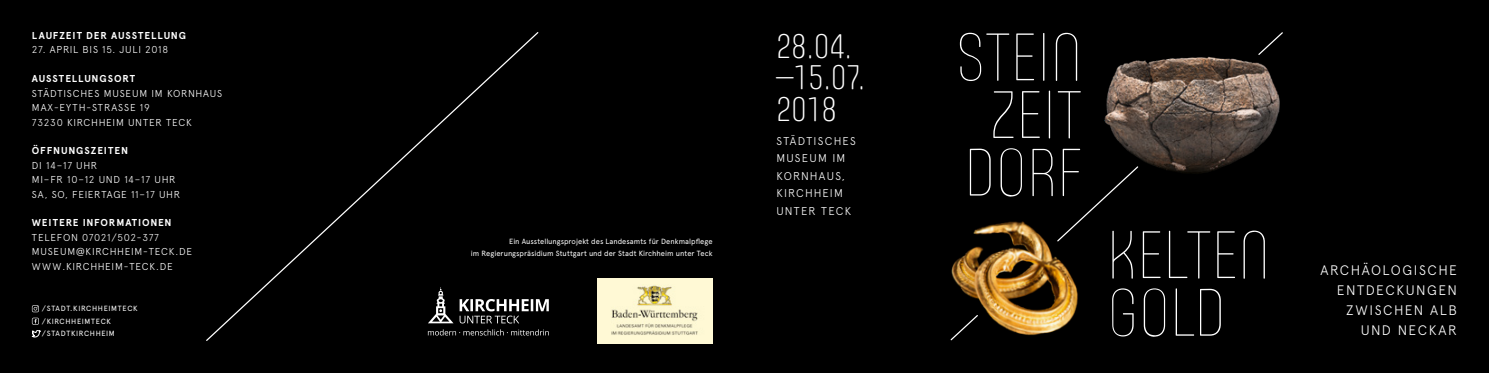
<style>
.page{position:relative;width:1489px;height:373px;background:#fff}
.page>*{position:absolute;margin:0;border:0;box-sizing:border-box;transform-origin:0 0}
.t1{font:100 66.25px/57.5px "Core Mellow Condensed";color:#fff}
.t2{font:200 33.75px/31.2px "Core Mellow Condensed";color:#fff}
.t3{font:300 13.75px/20px "Apercu";letter-spacing:.11em;color:#fff;text-align:right}
.t4{font:300 11.25px/17.5px "Apercu";letter-spacing:.105em;color:#fff}
.t5{font:300 10px/14.4px "Apercu";letter-spacing:.07em;color:#fff}
.t6{font:700 10px "Apercu";letter-spacing:.085em;color:#fff}
.t7{font:7.5px/11.2px "Apercu";letter-spacing:.005em;color:#fff;text-align:right}
.t8{font:7.5px/12.5px "Apercu";letter-spacing:.08em;color:#fff}
</style>
<div class="page">
<div style="left:0;top:0;width:1488px;height:372px;background:#000"></div>
<svg style="left:32px;top:305px;width:7px;height:6px"></svg>
<svg style="left:32px;top:317px;width:9px;height:20px"></svg>
<svg style="left:1083px;top:192px;width:29px;height:27px"></svg>
<img style="left:1104px;top:56px;width:176px;height:136px">
<img style="left:951px;top:216px;width:132px;height:120px">
<svg style="left:206px;top:32px;width:333px;height:309px"></svg>
<img style="left:597px;top:278px;width:115px;height:65px">
<svg style="left:428px;top:329px;width:121px;height:6px"></svg>
<svg style="left:428px;top:288px;width:25px;height:35px"></svg>
<svg style="left:459px;top:298px;width:90px;height:25px"></svg>
<svg style="left:950px;top:313px;width:29px;height:28px"></svg>
<svg style="left:1258px;top:32px;width:25px;height:23px"></svg>
<p class="t6" style="left:32px;top:29px;width:156px">LAUFZEIT DER AUSSTELLUNG</p>
<p class="t5" style="left:32px;top:43px;width:138px">27. APRIL BIS 15. JULI 2018</p>
<p class="t6" style="left:32px;top:73px;width:105px">AUSSTELLUNGSORT</p>
<p class="t5" style="left:32px;top:86px;width:192px">STÄDTISCHES MUSEUM IM KORNHAUS<br>MAX-EYTH-STRASSE 19<br>73230 KIRCHHEIM UNTER TECK</p>
<p class="t6" style="left:32px;top:144px;width:98px">ÖFFNUNGSZEITEN</p>
<p class="t5" style="left:32px;top:158px;width:149px">DI 14–17 UHR<br>MI–FR 10–12 UND 14–17 UHR<br>SA, SO, FEIERTAGE 11–17 UHR</p>
<p class="t6" style="left:32px;top:216px;width:141px">WEITERE INFORMATIONEN</p>
<p class="t5" style="left:32px;top:229px;width:162px">TELEFON 07021/502-377<br>MUSEUM@KIRCHHEIM-TECK.DE<br>WWW.KIRCHHEIM-TECK.DE</p>
<p class="t8" style="left:42px;top:301px;width:97px">/STADT.KIRCHHEIMTECK /KIRCHHEIMTECK /STADTKIRCHHEIM</p>
<p class="t7" style="left:471px;top:236px;width:243px">Ein Ausstellungsprojekt des Landesamts für Denkmalpflege<br>im Regierungspräsidium Stuttgart und der Stadt Kirchheim unter Teck</p>
<h2 class="t2" style="left:776px;top:29px;width:91px">28.04. –15.07.<br>2018</h2>
<p class="t4" style="left:776px;top:132px;width:81px">STÄDTISCHES<br>MUSEUM IM<br>KORNHAUS,<br>KIRCHHEIM<br>UNTER TECK</p>
<h1 class="t1" style="left:955px;top:26px;width:128px;text-align:center">STEIN<br>ZEIT<br>DORF</h1>
<h1 class="t1" style="left:1107px;top:224px;width:164px">KELTEN<br>GOLD</h1>
<h3 class="t3" style="left:1320px;top:260px;width:138px">ARCHÄOLOGISCHE<br>ENTDECKUNGEN<br>ZWISCHEN ALB<br>UND NECKAR</h3>
</div>
